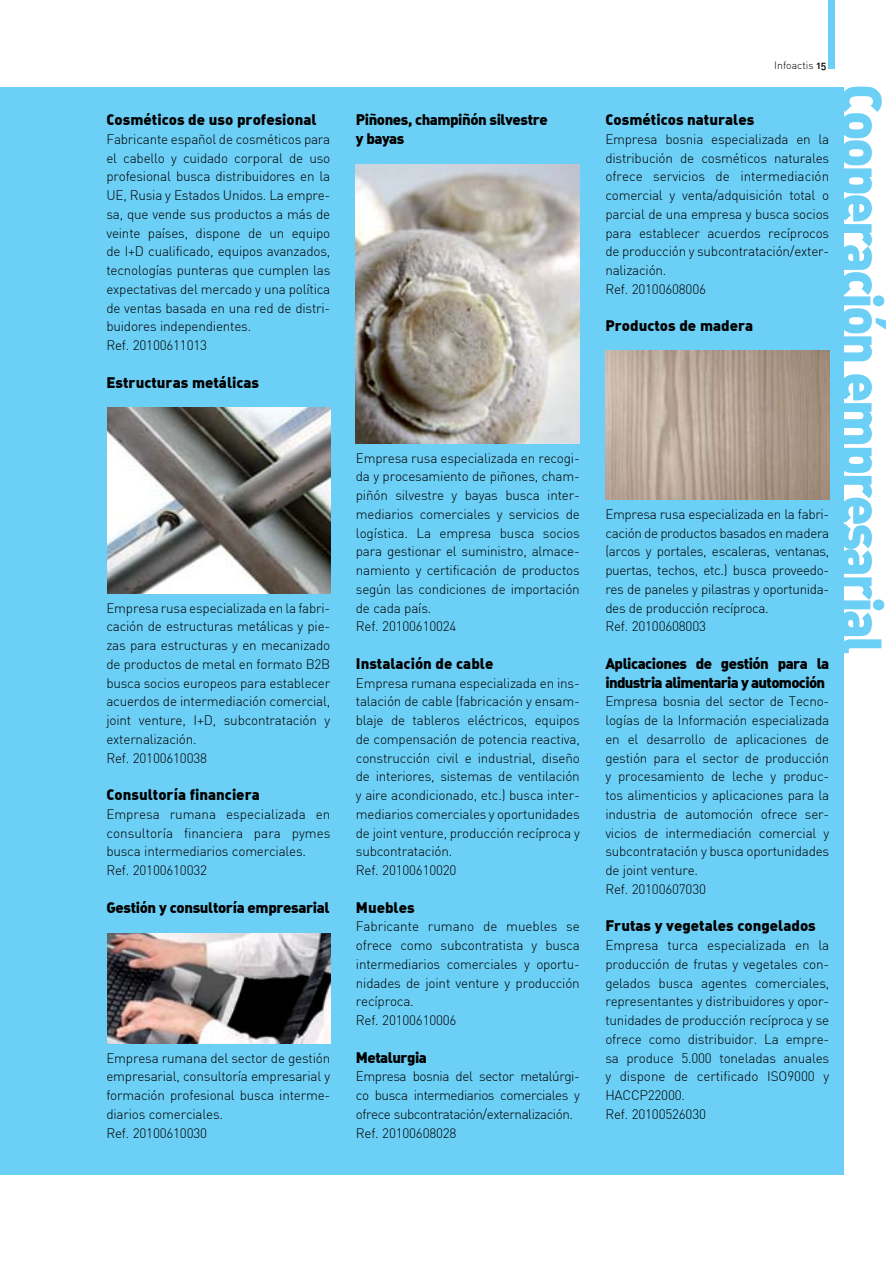
<style>
.page{position:relative;width:893px;height:1263px;background:#fff}
.page>*{position:absolute;margin:0;border:0;box-sizing:border-box;transform-origin:0 0}
.t1{font:900 57px "DIN Alternate";letter-spacing:-.05em;color:#6ccff6;scale:.95 1}
.t2{font:900 15px "DIN Alternate";color:#000}
.t3{font:900 15px/18.8px "DIN Alternate";letter-spacing:-.045em;color:#000}
.t4{font:900 15px/18.8px "DIN Alternate";letter-spacing:-.03em;color:#000}
.t5{font:900 15px "DIN Alternate";letter-spacing:-.025em;color:#000}
.t6{font:900 15px "DIN Alternate";letter-spacing:-.035em;color:#000}
.t7{font:300 13.5px/18.8px "DIN";letter-spacing:-.015em;color:#000}
.t8{font:300 13.5px/18.8px "DIN";letter-spacing:-.035em;color:#000}
.t9{font:300 10.5px "DIN Alternate";color:#000}
.s1{font-weight:500}
</style>
<div class="page">
<div style="left:0;top:88px;width:844px;height:1087px;background:#6ccff6"></div>
<div style="left:829px;top:0;width:6px;height:69px;background:#6ccff6"></div>
<img style="left:107px;top:407px;width:224px;height:186px">
<img style="left:107px;top:933px;width:224px;height:110px">
<img style="left:356px;top:164px;width:224px;height:279px">
<img style="left:606px;top:351px;width:223px;height:148px">
<p class="t2" style="left:106px;top:110px;width:212px">Cosméticos de uso profesional</p>
<p class="t7" style="left:106px;top:129px;width:225px">Fabricante español de cosméticos para el cabello y cuidado corporal de uso profesional busca distribuidores en la UE, Rusia y Estados Unidos. La empre&shy;sa, que vende sus productos a más de veinte países, dispone de un equipo de I+D cualificado, equipos avanzados, tecnologías punteras que cumplen las expectativas del mercado y una política de ventas basada en una red de distri&shy;buidores independientes.<br>Ref. 20100611013</p>
<p class="t2" style="left:106px;top:372px;width:154px">Estructuras metálicas</p>
<p class="t4" style="left:356px;top:109px;width:193px">Piñones, champiñón silvestre y bayas</p>
<p class="t7" style="left:106px;top:598px;width:225px">Empresa rusa especializada en la fabri&shy;cación de estructuras metálicas y pie&shy;zas para estructuras y en mecanizado de productos de metal en formato B2B busca socios europeos para establecer acuerdos de intermediación comercial, joint venture, I+D, subcontratación y externalización.<br>Ref. 20100610038</p>
<p class="t2" style="left:106px;top:785px;width:155px">Consultoría financiera</p>
<p class="t7" style="left:106px;top:804px;width:225px">Empresa rumana especializada en consultoría financiera para pymes busca intermediarios comerciales.<br>Ref. 20100610032</p>
<p class="t5" style="left:106px;top:897px;width:225px">Gestión y consultoría empresarial</p>
<p class="t7" style="left:106px;top:1048px;width:225px">Empresa rumana del sector de gestión empresarial, consultoría empresarial y formación profesional busca interme&shy;diarios comerciales.<br>Ref. 20100610030</p>
<p class="t7" style="left:356px;top:448px;width:225px">Empresa rusa especializada en recogi&shy;da y procesamiento de piñones, cham&shy;piñón silvestre y bayas busca inter&shy;mediarios comerciales y servicios de logística. La empresa busca socios para gestionar el suministro, almace&shy;namiento y certificación de productos según las condiciones de importación de cada país.<br>Ref. 20100610024</p>
<p class="t2" style="left:356px;top:653px;width:139px">Instalación de cable</p>
<p class="t7" style="left:356px;top:673px;width:225px">Empresa rumana especializada en ins&shy;talación de cable (fabricación y ensam&shy;blaje de tableros eléctricos, equipos de compensación de potencia reactiva, construcción civil e industrial, diseño de interiores, sistemas de ventilación y aire acondicionado, etc.) busca inter&shy;mediarios comerciales y oportunidades de joint venture, producción recíproca y subcontratación.<br>Ref. 20100610020</p>
<p class="t2" style="left:356px;top:897px;width:60px">Muebles</p>
<p class="t7" style="left:356px;top:917px;width:225px">Fabricante rumano de muebles se ofrece como subcontratista y busca intermediarios comerciales y oportu&shy;nidades de joint venture y producción recíproca.<br>Ref. 20100610006</p>
<p class="t6" style="left:356px;top:1047px;width:72px">Metalurgia</p>
<p class="t8" style="left:356px;top:1067px;width:225px">Empresa bosnia del sector metalúrgi&shy;co busca intermediarios comerciales y ofrece subcontratación/externalización.<br>Ref. 20100608028</p>
<p class="t9" style="left:774px;top:59px;width:52px">Infoactis <span class="s1">15</span></p>
<h1 class="t1" style="left:900px;top:84px;width:602px;rotate:90deg">Cooperación empresarial</h1>
<p class="t2" style="left:605px;top:110px;width:150px">Cosméticos naturales</p>
<p class="t7" style="left:605px;top:129px;width:225px">Empresa bosnia especializada en la distribución de cosméticos naturales ofrece servicios de intermediación comercial y venta/adquisición total o parcial de una empresa y busca socios para establecer acuerdos recíprocos de producción y subcontratación/exter&shy;nalización.<br>Ref. 20100608006</p>
<p class="t2" style="left:605px;top:316px;width:149px">Productos de madera</p>
<p class="t7" style="left:605px;top:504px;width:225px">Empresa rusa especializada en la fabri&shy;cación de productos basados en madera (arcos y portales, escaleras, ventanas, puertas, techos, etc.) busca proveedo&shy;res de paneles y pilastras y oportunida&shy;des de producción recíproca.<br>Ref. 20100608003</p>
<p class="t3" style="left:605px;top:653px;width:225px">Aplicaciones de gestión para la industria alimentaria y automoción</p>
<p class="t7" style="left:605px;top:692px;width:225px">Empresa bosnia del sector de Tecno&shy;logías de la Información especializada en el desarrollo de aplicaciones de gestión para el sector de producción y procesamiento de leche y produc&shy;tos alimenticios y aplicaciones para la industria de automoción ofrece ser&shy;vicios de intermediación comercial y subcontratación y busca oportunidades de joint venture.<br>Ref. 20100607030</p>
<p class="t2" style="left:605px;top:916px;width:212px">Frutas y vegetales congelados</p>
<p class="t7" style="left:605px;top:936px;width:225px">Empresa turca especializada en la producción de frutas y vegetales con&shy;gelados busca agentes comerciales, representantes y distribuidores y opor&shy;tunidades de producción recíproca y se ofrece como distribuidor. La empre&shy;sa produce 5.000 toneladas anuales y dispone de certificado ISO9000 y<br>HACCP22000.<br>Ref. 20100526030</p>
</div>
